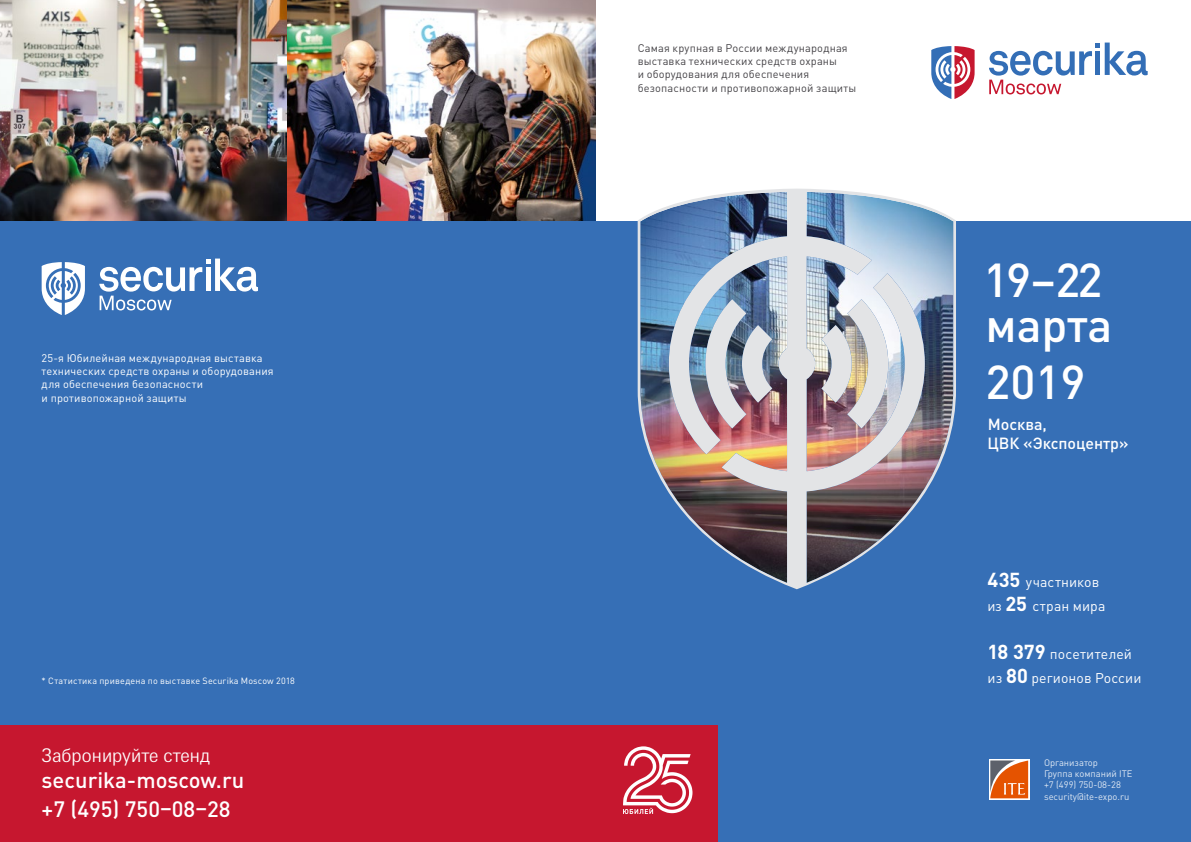
<style>
.page{position:relative;width:1191px;height:842px;background:#fff}
.page>*{position:absolute;margin:0;border:0;box-sizing:border-box;transform-origin:0 0}
.t1{font:500 47px/45px "DIN Pro";color:#fff}
.t2{font:500 22px/29px "DIN Pro";color:#fff}
.t3{font:300 18.8px "Messe Univers";color:#fff}
.t4{font:500 16px/19.2px "DIN Pro";color:#fff}
.t5{font:14px/24px "DIN Pro";letter-spacing:.005em;color:#fff}
.t6{font:11px/13.2px "DIN Pro";letter-spacing:.015em;color:#454347}
.t7{font:11px/13.2px "DIN Pro";letter-spacing:.015em;color:#fff}
.t8{font:9.4px/11.2px "DIN Pro";color:#fff}
.t9{font:9px "DIN Pro";letter-spacing:.02em;color:#fff}
.s1{font-weight:700;font-size:20px}
</style>
<div class="page">
<img style="left:286px;top:0;width:309px;height:221px">
<img style="left:0;top:0;width:286px;height:221px">
<div style="left:0;top:221px;width:1191px;height:621px;background:#366fb6"></div>
<svg style="left:931px;top:46px;width:43px;height:53px"></svg>
<svg style="left:989px;top:43px;width:158px;height:51px"></svg>
<svg style="left:42px;top:262px;width:43px;height:53px"></svg>
<svg style="left:99px;top:259px;width:159px;height:51px"></svg>
<img style="left:637px;top:189px;width:319px;height:400px">
<svg style="left:989px;top:759px;width:40px;height:40px"></svg>
<svg style="left:990px;top:760px;width:38px;height:38px"></svg>
<div style="left:0;top:725px;width:717px;height:117px;background:#c6172f"></div>
<svg style="left:623px;top:746px;width:69px;height:68px"></svg>
<p class="t7" style="left:42px;top:351px;width:233px">25-я Юбилейная международная выставка технических средств охраны и оборудования для обеспечения безопасности<br>и противопожарной защиты</p>
<p class="t9" style="left:42px;top:675px;width:255px">* Cтатистика приведена по выставке Securika Moscow 2018</p>
<h3 class="t3" style="left:42px;top:743px;width:170px">Забронируйте стенд</h3>
<h2 class="t2" style="left:42px;top:765px;width:204px">securika-moscow.ru +7 (495) 750–08–28</h2>
<p class="t6" style="left:637px;top:41px;width:220px">Самая крупная в России международная выставка технических средств охраны<br>и оборудования для обеспечения безопасности и противопожарной защиты</p>
<h1 class="t1" style="left:983px;top:255px;width:130px">19–22 марта</h1>
<h1 class="t1" style="left:985px;top:357px;width:102px">2019</h1>
<h3 class="t4" style="left:987px;top:414px;width:143px">Москва,<br>ЦВК «Экспоцентр»</h3>
<p class="t5" style="left:987px;top:570px;width:119px"><span class="s1">435</span> участников из <span class="s1">25</span> стран мира</p>
<p class="t5" style="left:987px;top:641px;width:155px"><span class="s1">18 379</span> посетителей из <span class="s1">80</span> регионов России</p>
<p class="t8" style="left:1044px;top:756px;width:90px">Организатор<br>Группа компаний ITE +7 (499) 750-08-28 security@ite-expo.ru</p>
</div>
